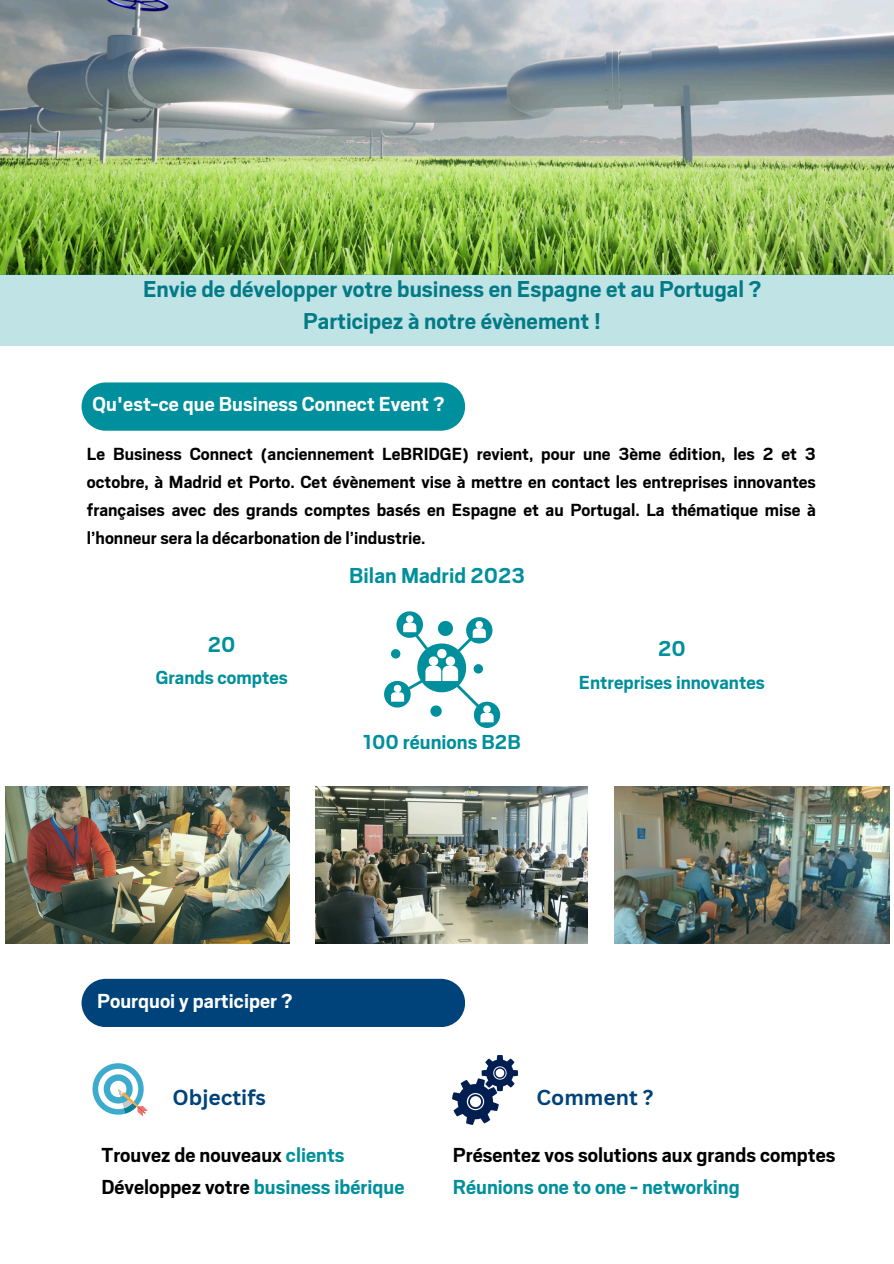
<style>
.page{position:relative;width:894px;height:1264px;background:#fff}
.page>*{position:absolute;margin:0;border:0;box-sizing:border-box;transform-origin:0 0}
.t1{font:700 25.5px/32.7px "Scout";color:#027b86;text-align:center}
.t2{font:700 24px "Scout";color:#008f9c}
.t3{font:700 22.5px/31.5px "Scout";color:#000}
.t4{font:700 22.5px "Scout";color:#fff}
.t5{font:700 22.5px "Scout";color:#008f9c}
.t6{font:700 21px "Scout";color:#008f9c}
.t7{font:700 21px "Canva Sans";color:#00437a}
.t8{font:700 19.5px/28.2px "Scout";color:#000;text-align:justify}
.s1{color:#008f9c}
</style>
<div class="page">
<img style="left:0;top:0;width:893px;height:274px">
<svg style="left:92px;top:1063px;width:56px;height:53px"></svg>
<img style="left:453px;top:1055px;width:64px;height:69px">
<div style="left:81px;top:382px;width:384px;height:49px;background:#008f9c"></div>
<div style="left:81px;top:978px;width:384px;height:49px;background:#00437a"></div>
<svg style="left:384px;top:611px;width:116px;height:117px"></svg>
<div style="left:0;top:274px;width:893px;height:72px;background:#c0e3e6"></div>
<img style="left:614px;top:786px;width:274px;height:157px">
<img style="left:5px;top:786px;width:285px;height:157px">
<img style="left:315px;top:786px;width:272px;height:157px">
<p class="t1" style="left:143px;top:273px;width:619px">Envie de développer votre business en Espagne et au Portugal ?<br>Participez à notre évènement !</p>
<p class="t4" style="left:92px;top:393px;width:353px">Qu'est-ce que Business Connect Event ?</p>
<h2 class="t8" style="left:87px;top:440px;width:730px">Le Business Connect (anciennement LeBRIDGE) revient, pour une 3ème édition, les 2 et 3 octobre, à Madrid et Porto. Cet évènement vise à mettre en contact les entreprises innovantes françaises avec des grands comptes basés en Espagne et au Portugal. La thématique mise à l’honneur sera la décarbonation de l’industrie.</h2>
<h2 class="t2" style="left:208px;top:632px;width:29px">20</h2>
<h2 class="t6" style="left:156px;top:667px;width:134px">Grands comptes</h2>
<p class="t2" style="left:349px;top:563px;width:177px">Bilan Madrid 2023</p>
<p class="t5" style="left:362px;top:731px;width:159px">100 réunions B2B</p>
<h2 class="t2" style="left:658px;top:637px;width:29px">20</h2>
<h2 class="t6" style="left:578px;top:672px;width:187px">Entreprises innovantes</h2>
<p class="t4" style="left:97px;top:990px;width:196px">Pourquoi y participer ?</p>
<p class="t7" style="left:172px;top:1082px;width:95px">Objectifs</p>
<p class="t7" style="left:536px;top:1082px;width:118px">Comment ?</p>
<h2 class="t3" style="left:101px;top:1139px;width:304px">Trouvez de nouveaux <span class="s1">clients<br></span>Développez votre <span class="s1">business ibérique</span></h2>
<p class="t3" style="left:453px;top:1139px;width:384px">Présentez vos solutions aux grands comptes<br><span class="s1">Réunions one to one - networking</span></p>
</div>
